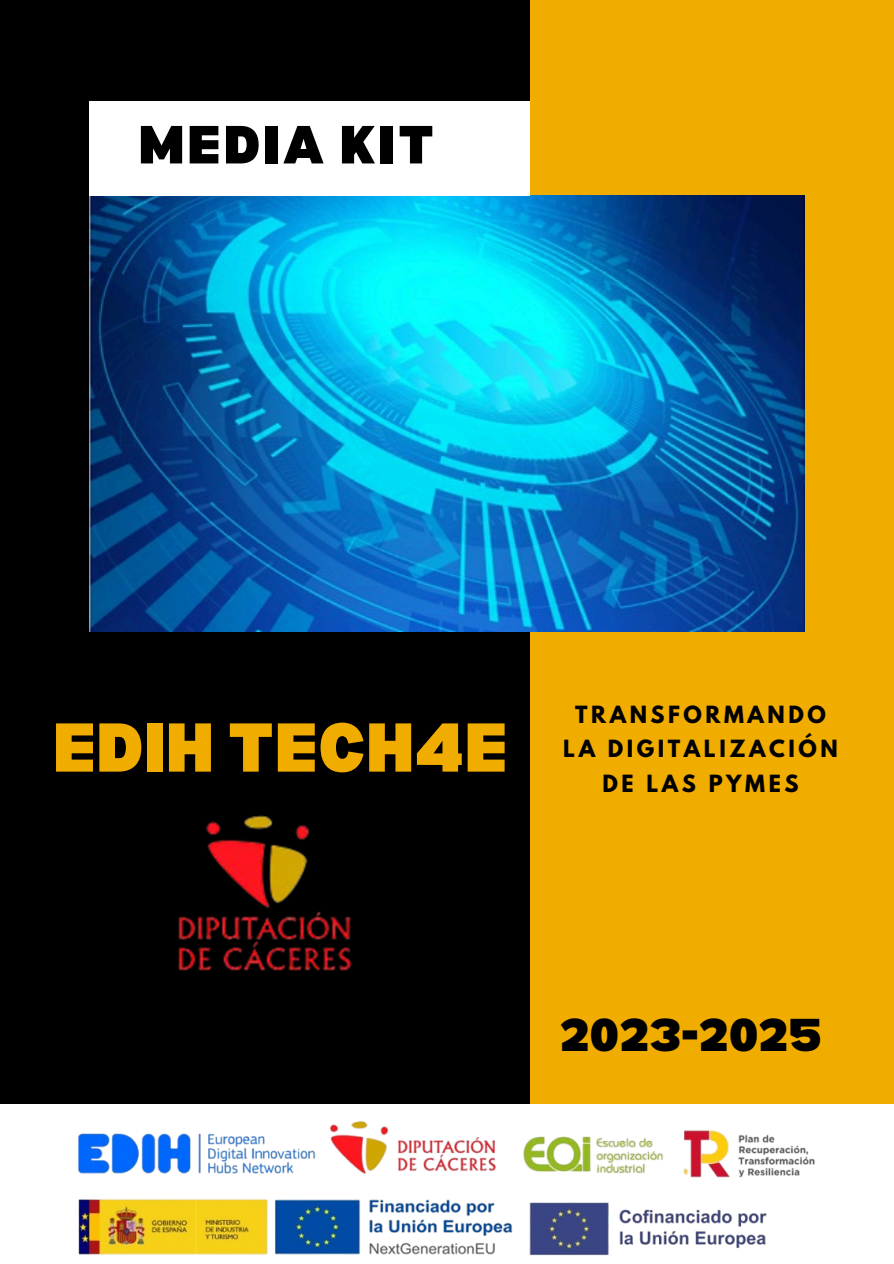
<style>
.page{position:relative;width:894px;height:1264px;background:#fff}
.page>*{position:absolute;margin:0;border:0;box-sizing:border-box;transform-origin:0 0}
.t1{font:900 67.5px "Bernoru";color:#f1ac00}
.t2{font:900 52.5px "Bernoru";letter-spacing:.05em;color:#000}
.t3{font:900 45px "Bernoru";color:#000}
.t4{font:700 21px/34.8px "League Spartan";letter-spacing:.17em;color:#000;text-align:center}
</style>
<div class="page">
<div style="left:0;top:0;width:893px;height:1263px;background:#000"></div>
<div style="left:530px;top:0;width:363px;height:1103px;background:#f1ac00"></div>
<div style="left:0;top:1103px;width:893px;height:160px;background:#fff"></div>
<img style="left:89px;top:195px;width:715px;height:437px">
<div style="left:89px;top:101px;width:441px;height:94px;background:#fff"></div>
<img style="left:178px;top:815px;width:174px;height:156px">
<img style="left:53px;top:1103px;width:769px;height:153px">
<p class="t2" style="left:138px;top:115px;width:297px">MEDIA KIT</p>
<h2 class="t1" style="left:53px;top:709px;width:456px">EDIH TECH4E</h2>
<p class="t4" style="left:563px;top:699px;width:276px">TRANSFORMANDO<br>LA DIGITALIZACIÓN<br>DE LAS PYMES</p>
<h3 class="t3" style="left:559px;top:1009px;width:263px">2023-2025</h3>
</div>
